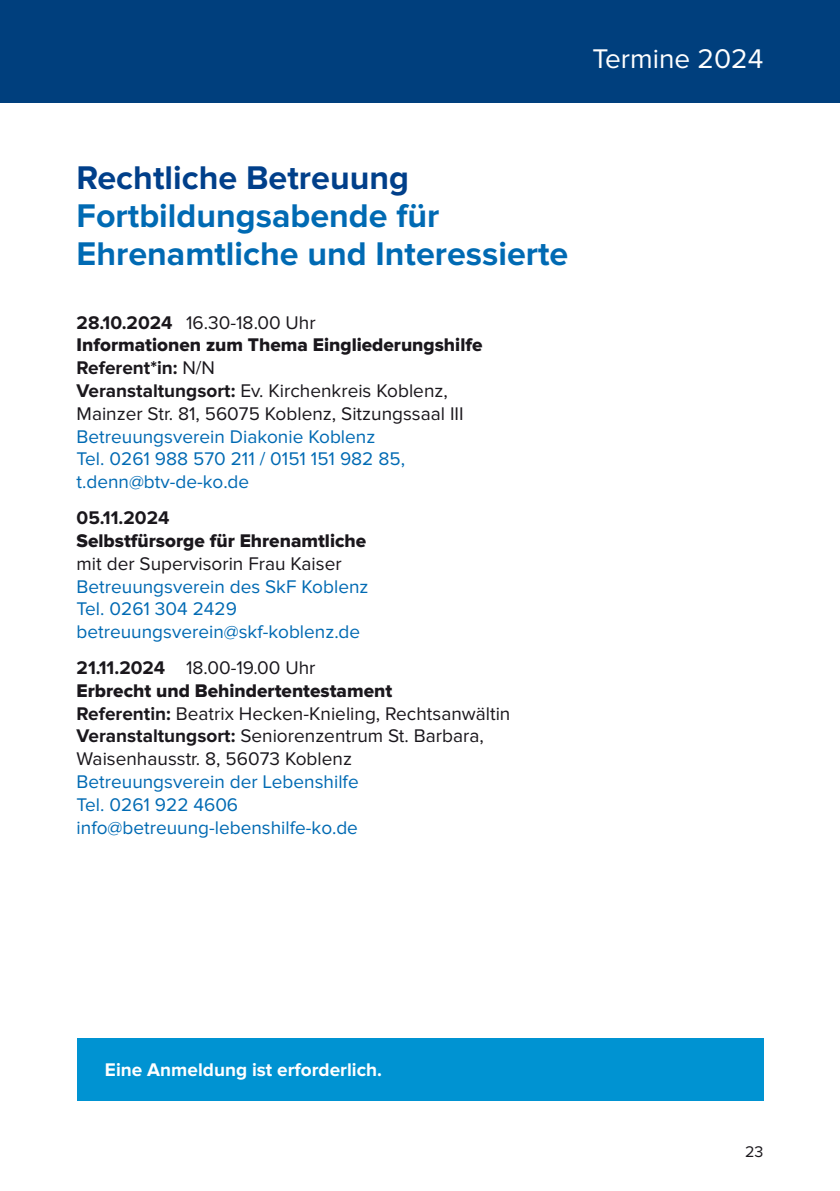
<style>
.page{position:relative;width:840px;height:1191px;background:#fff}
.page>*{position:absolute;margin:0;border:0;box-sizing:border-box;transform-origin:0 0}
.t1{font:700 34px/38px "Proxima Nova";color:#006ab3}
.t2{font:700 34px "Proxima Nova";color:#003f8a}
.t3{font:28px "Proxima Nova";color:#fff}
.t4{font:19px/22.8px "Proxima Nova";color:#1a171c}
.t5{font:19px/22.8px "Proxima Nova";color:#006ab3}
.t6{font:19px "Proxima Nova Extrabld";color:#1a171c}
.t7{font:700 19px "Proxima Nova";color:#fff}
.t8{font:700 19px "Proxima Nova";color:#1a171c}
.t9{font:16px "Proxima Nova";color:#1a171c}
.s1{font-weight:700}
</style>
<div class="page">
<div style="left:0;top:0;width:839px;height:102px;background:#003f7d"></div>
<div style="left:77px;top:1037px;width:686px;height:63px;background:#0093d2"></div>
<h2 class="t3" style="left:592px;top:42px;width:172px">Termine 2024</h2>
<h1 class="t2" style="left:77px;top:158px;width:334px">Rechtliche Betreuung</h1>
<h1 class="t1" style="left:77px;top:197px;width:493px">Fortbildungsabende für<br>Ehrenamtliche und Interessierte</h1>
<p class="t4" style="left:77px;top:311px;width:240px"><span class="s1">28.10.2024</span> 16.30-18.00 Uhr</p>
<p class="t6" style="left:77px;top:334px;width:407px">Informationen zum Thema Eingliederungshilfe</p>
<p class="t4" style="left:77px;top:357px;width:388px"><span class="s1">Referent*in:</span> N/N<br><span class="s1">Veranstaltungsort:</span> Ev. Kirchenkreis Koblenz,<br>Mainzer Str. 81, 56075 Koblenz, Sitzungssaal III</p>
<p class="t5" style="left:77px;top:425px;width:330px">Betreuungsverein Diakonie Koblenz<br>Tel. 0261 988 570 211 / 0151 151 982 85, t.denn@btv-de-ko.de</p>
<p class="t8" style="left:77px;top:507px;width:94px">05.11.2024</p>
<p class="t6" style="left:77px;top:529px;width:291px">Selbstfürsorge für Ehrenamtliche</p>
<p class="t4" style="left:77px;top:552px;width:266px">mit der Supervisorin Frau Kaiser</p>
<p class="t5" style="left:77px;top:575px;width:293px">Betreuungsverein des SkF Koblenz<br>Tel. 0261 304 2429 betreuungsverein@skf-koblenz.de</p>
<p class="t4" style="left:77px;top:656px;width:240px"><span class="s1">21.11.2024</span> 18.00-19.00 Uhr</p>
<p class="t6" style="left:77px;top:679px;width:317px">Erbrecht und Behindertentestament</p>
<p class="t4" style="left:77px;top:702px;width:435px"><span class="s1">Referentin:</span> Beatrix Hecken-Knieling, Rechtsanwältin<br><span class="s1">Veranstaltungsort:</span> Seniorenzentrum St. Barbara,<br>Waisenhausstr. 8, 56073 Koblenz</p>
<p class="t5" style="left:77px;top:770px;width:283px">Betreuungsverein der Lebenshilfe<br>Tel. 0261 922 4606 info@betreuung-lebenshilfe-ko.de</p>
<p class="t7" style="left:105px;top:1058px;width:278px">Eine Anmeldung ist erforderlich.</p>
<p class="t9" style="left:744px;top:1142px;width:20px">23</p>
</div>
